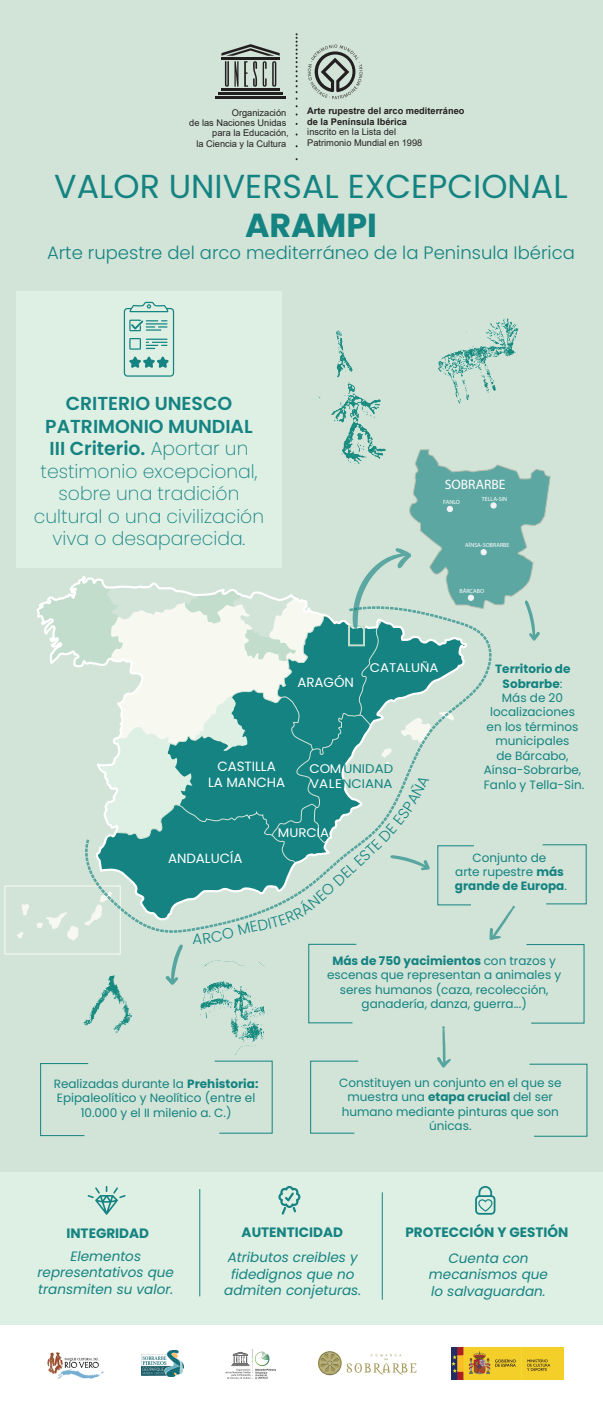
<style>
.page{position:relative;width:603px;height:1418px;background:#fff}
.page>*{position:absolute;margin:0;border:0;box-sizing:border-box;transform-origin:0 0}
.t1{font:33.23px "Poppins";color:#148381}
.t2{font:700 33.23px "Poppins";color:#148381}
.t3{font:200 18.77px/22.5px "Poppins";color:#148381;text-align:center}
.t4{font:300 18px "Poppins";color:#148381}
.t5{font:300 15px "Poppins";color:#148381}
.t6{font:13.65px "Myriad Pro";color:#fff}
.t7{font:italic 13.57px/16.3px "Poppins";color:#148381;text-align:center}
.t8{font:700 13.57px "Poppins";color:#148381}
.t9{font:13.38px/16.1px "Poppins";color:#fff;text-align:center}
.t10{font:12.55px/15.1px "Poppins";color:#148381;scale:1.07 1}
.t11{font:12.55px "Poppins";color:#fff;scale:1.07 1}
.t12{font:12px/14.4px "Poppins";color:#148381;text-align:center}
.t13{font:9.22px/10.1px "Arial";color:#231f20}
.t14{font:700 9.22px/11.1px "Arial";color:#231f20}
.t15{font:6px "Myriad Pro";color:#fff}
.s1{font-weight:600}
.s2{color:#fff}
.s3{font-weight:700}
</style>
<div class="page">
<div style="left:0;top:0;width:602px;height:1324px;background:#d2e4d8"></div>
<div style="left:16px;top:290px;width:265px;height:277px;background:#deefe4"></div>
<div style="left:0;top:1172px;width:602px;height:152px;background:#deefe4"></div>
<svg style="left:22px;top:904px;width:7px;height:11px"></svg>
<svg style="left:17px;top:932px;width:6px;height:6px"></svg>
<div style="left:4px;top:885px;width:117px;height:69px;border:1px solid #f7f8f0"></div>
<svg style="left:475px;top:1186px;width:20px;height:28px"></svg>
<svg style="left:87px;top:1186px;width:38px;height:28px"></svg>
<svg style="left:278px;top:1186px;width:22px;height:28px"></svg>
<svg style="left:124px;top:302px;width:50px;height:74px"></svg>
<hr style="left:199px;top:1188px;width:1px;height:108px;background:#148381">
<hr style="left:382px;top:1192px;width:1px;height:107px;background:#148381">
<img style="left:438px;top:318px;width:81px;height:86px">
<img style="left:318px;top:330px;width:67px;height:119px">
<img style="left:318px;top:1351px;width:99px;height:24px">
<img style="left:141px;top:1350px;width:43px;height:26px">
<img style="left:225px;top:1349px;width:51px;height:30px">
<img style="left:451px;top:1347px;width:112px;height:32px">
<img style="left:47px;top:1352px;width:57px;height:27px">
<svg style="left:295px;top:33px;width:2px;height:74px"></svg>
<hr style="left:221px;top:88px;width:58px;height:2px;background:#231f20">
<hr style="left:218px;top:92px;width:65px;height:3px;background:#231f20">
<hr style="left:215px;top:96px;width:71px;height:3px;background:#231f20">
<svg style="left:221px;top:44px;width:58px;height:43px"></svg>
<svg style="left:307px;top:45px;width:55px;height:54px"></svg>
<svg style="left:36px;top:449px;width:551px;height:687px"></svg>
<p class="t13" style="left:189px;top:108px;width:101px;text-align:right">Organización<br>de las Naciones Unidas para la Educación,<br>la Ciencia y la Cultura</p>
<p class="t14" style="left:307px;top:105px;width:159px">Arte rupestre del arco mediterráneo de la Península Ibérica</p>
<p class="t13" style="left:307px;top:127px;width:116px;line-height:10.4px">inscrito en la Lista del<br>Patrimonio Mundial en 1998</p>
<h1 class="t1" style="left:54px;top:167px;width:514px">VALOR UNIVERSAL EXCEPCIONAL</h1>
<h1 class="t2" style="left:245px;top:206px;width:133px">ARAMPI</h1>
<h3 class="t4" style="left:47px;top:242px;width:529px">Arte rupestre del arco mediterráneo de la Peninsula Ibérica</h3>
<h2 class="t3" style="left:34px;top:392px;width:231px"><span class="s1">CRITERIO UNESCO<br>PATRIMONIO MUNDIAL<br>III Criterio.</span> Aportar un testimonio excepcional, sobre una tradición cultural o una civilización viva o desaparecida.</h2>
<p class="t6" style="left:444px;top:476px;width:62px">SOBRARBE</p>
<p class="t15" style="left:443px;top:498px;width:18px">FANLO</p>
<p class="t15" style="left:481px;top:495px;width:27px">TELLA-SIN</p>
<p class="t15" style="left:465px;top:541px;width:46px">AÍNSA-SOBRARBE</p>
<p class="t15" style="left:459px;top:587px;width:26px">BÁRCABO</p>
<p class="t9" style="left:297px;top:674px;width:58px">ARAGÓN</p>
<p class="t11" style="left:369px;top:660px;width:66px">CATALUÑA</p>
<p class="t9" style="left:208px;top:758px;width:78px">CASTILLA<br>LA MANCHA</p>
<p class="t10" style="left:309px;top:761px;width:80px"><span class="s2">COM</span> UNIDAD<br><span class="s2">VALE</span>NCIANA</p>
<p class="t12" style="left:483px;top:662px;width:102px"><span class="s3">Territorio de<br>Sobrarbe</span>:<br>Más de 20 localizaciones en los términos municipales<br>de Bárcabo,<br>Aínsa-Sobrarbe,<br>Fanlo y Tella-Sin.</p>
<p class="t9" style="left:168px;top:850px;width:76px">ANDALUCÍA</p>
<p class="t5" style="left:192px;top:930px;width:11px">A</p>
<p class="t11" style="left:278px;top:825px;width:49px">MURCIA</p>
<p class="t5" style="left:318px;top:887px;width:62px;rotate:-43deg">O DEL ES</p>
<p class="t12" style="left:454px;top:850px;width:113px">Conjunto de<br>arte rupestre <span class="s3">más grande de Europa</span>.</p>
<p class="t12" style="left:327px;top:953px;width:235px"><span class="s3">Más de 750 yacimientos</span> con trazos y escenas que representan a animales y seres humanos (caza, recolección, ganadería, danza, guerra...)</p>
<p class="t12" style="left:54px;top:1076px;width:206px">Realizadas durante la <span class="s3">Prehistoria:<br></span>Epipaleolítico y Neolítico (entre el<br>10.000 y el II milenio a. C.)</p>
<p class="t12" style="left:339px;top:1075px;width:224px">Constituyen un conjunto en el que se muestra una <span class="s3">etapa crucial</span> del ser humano mediante pinturas que son únicas.</p>
<p class="t8" style="left:66px;top:1224px;width:84px">INTEGRIDAD</p>
<p class="t8" style="left:241px;top:1224px;width:103px">AUTENTICIDAD</p>
<p class="t8" style="left:405px;top:1224px;width:164px">PROTECCIÓN Y GESTIÓN</p>
<p class="t7" style="left:38px;top:1248px;width:138px">Elementos representativos que transmiten su valor.</p>
<p class="t7" style="left:224px;top:1249px;width:138px">Atributos creibles y fidedignos que no admiten conjeturas.</p>
<p class="t7" style="left:428px;top:1250px;width:120px">Cuenta con mecanismos que lo salvaguardan.</p>
</div>
